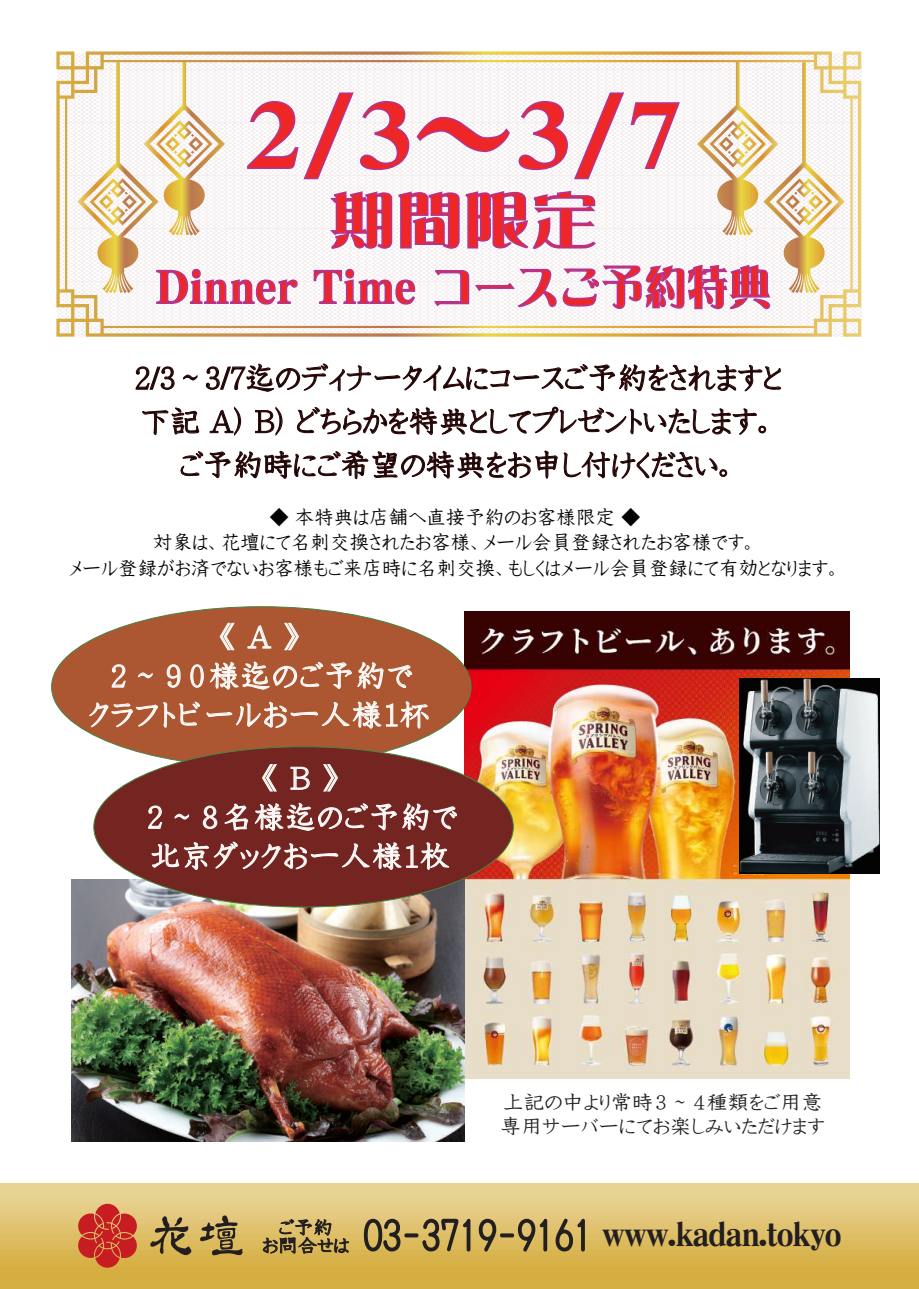
<style>
.page{position:relative;width:919px;height:1289px;background:#fff}
.page>*{position:absolute;margin:0;border:0;box-sizing:border-box;transform-origin:0 0}
.t1{font:90px "DF Lei Ga So W9 WINP RKSJ H";color:#ee2726;scale:1.07 1}
.t2{font:60px "DF Lei Ga So W9 WINP RKSJ H";color:#ee2726;scale:1.07 1}
.t3{font:45px "DF Lei Ga So W9 WINP RKSJ H";letter-spacing:.05em;color:#ee2726;scale:.9 1}
.t4{font:33px "DF Lei Ga So W9 WING RKSJ H";color:#231f20;scale:.9 1}
.t5{font:30px/43.5px "Kyokashotai EGP4 Medium SJIS";color:#040303;text-align:center}
.t6{font:30px/39px "Kyokashotai EGP4 Medium SJIS";letter-spacing:.05em;color:#f9faf8;text-align:center}
.t7{font:19.5px/25.5px "Kyokashotai EGP4 Medium SJIS";color:#040303;text-align:center}
.t8{font:19.5px/24px "Kyokashotai EGP4 Medium SJIS";color:#231f20;scale:1.08 1}
.t9{font:18px/18px "Kyokashotai EGP4 Medium SJIS";color:#231f20;text-align:center;scale:1.08 1}
</style>
<div class="page">
<img style="left:464px;top:611px;width:385px;height:467px">
<div style="left:0;top:1183px;width:918px;height:105px;background:linear-gradient(to bottom,#ead79b,#d2a733)"></div>
<svg style="left:150px;top:1215px;width:41px;height:40px;background:#a28b51"></svg>
<svg style="left:200px;top:1215px;width:43px;height:40px;background:#a08a50"></svg>
<svg style="left:78px;top:1203px;width:59px;height:64px;background:#ce563a"></svg>
<svg style="left:363px;top:1217px;width:39px;height:35px"></svg>
<div style="left:404px;top:1233px;width:14px;height:4px;border:2px solid #231f20"></div>
<svg style="left:421px;top:1217px;width:50px;height:35px;background:#9f884f"></svg>
<svg style="left:477px;top:1217px;width:20px;height:36px"></svg>
<div style="left:500px;top:1233px;width:14px;height:4px;border:2px solid #231f20"></div>
<svg style="left:516px;top:1216px;width:70px;height:37px;background:#a78f52"></svg>
<svg style="left:262px;top:1208px;width:87px;height:80px;background:#c4a552"></svg>
<svg style="left:56px;top:51px;width:805px;height:285px"></svg>
<img style="left:72px;top:879px;width:392px;height:262px">
<img style="left:844px;top:678px;width:35px;height:195px">
<img style="left:77px;top:62px;width:767px;height:974px">
<h1 class="t1" style="left:246px;top:91px;width:408px">2/3～3/7</h1>
<h2 class="t2" style="left:330px;top:190px;width:250px">期間限定</h2>
<h3 class="t3" style="left:156px;top:264px;width:684px">Dinner Time コースご予約特典</h3>
<h3 class="t5" style="left:135px;top:356px;width:648px">2/3～3/7迄のディナータイムにコースご予約をされますと下記 A) B) どちらかを特典としてプレゼントいたします。ご予約時にご希望の特典をお申し付けください。</h3>
<p class="t7" style="left:69px;top:504px;width:773px">◆ 本特典は店舗へ直接予約のお客様限定 ◆<br>対象は、花壇にて名刺交換されたお客様、メール会員登録されたお客様です。<br>メール登録がお済でないお客様もご来店時に名刺交換、もしくはメール会員登録にて有効となります。</p>
<h3 class="t6" style="left:89px;top:617px;width:342px">《 A 》<br>２～９０様迄のご予約で<br>クラフトビールお一人様１杯</h3>
<h3 class="t6" style="left:143px;top:758px;width:316px">《 B 》<br>２～８名様迄のご予約で北京ダックお一人様１枚</h3>
<p class="t8" style="left:500px;top:1090px;width:302px">上記の中より常時３～４種類をご用意専用サーバーにてお楽しみいただけます</p>
<p class="t9" style="left:262px;top:1218px;width:82px">ご予約<br>お問合せは</p>
<h3 class="t4" style="left:602px;top:1217px;width:266px">www.kadan.tokyo</h3>
</div>
